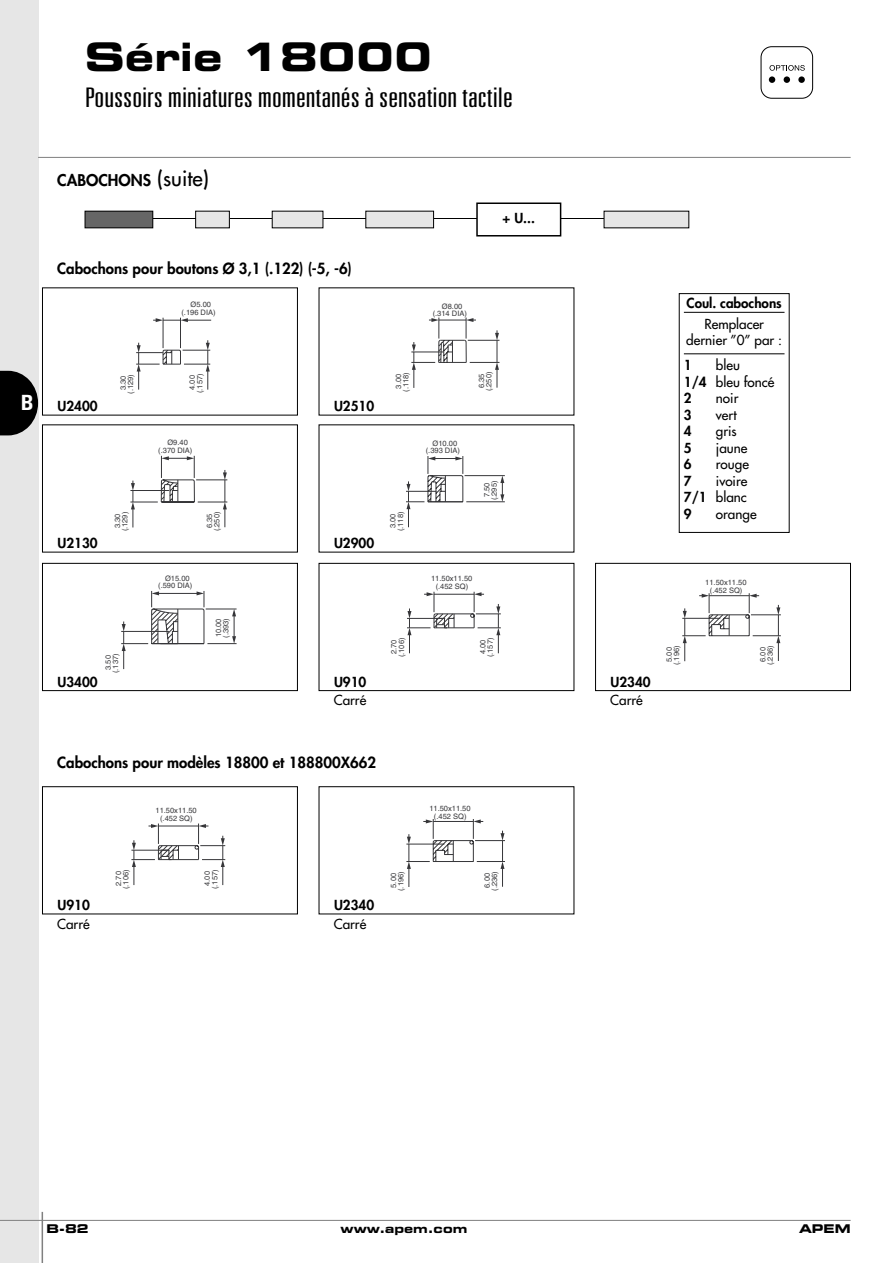
<style>
.page{position:relative;width:893px;height:1263px;background:#fff}
.page>*{position:absolute;margin:0;border:0;box-sizing:border-box;transform-origin:0 0}
.t1{font:700 expanded 39px "Square 721 BT";color:#000}
.t2{font:300 ultra-condensed 27px "Univers";color:#000;scale:1.3 1}
.t3{font:800 15.75px "Futura";color:#000}
.t4{font:800 15px "Futura";color:#000}
.t5{font:13.5px/16.5px "Futura";color:#000;text-align:center}
.t6{font:800 13.5px "Futura";color:#000}
.t7{font:700 expanded 12px "Square 721 BT";color:#000}
.t8{font:7.5px "Helvetica";color:#363639}
.s1{font-weight:400;font-size:21px}
.s2{font-family:"Univers";font-weight:700;font-stretch:condensed;font-size:21px;color:#fff}
.s3{font-weight:800}
</style>
<div class="page">
<div style="left:0;top:0;width:38px;height:1263px;background:#e6e6e6"></div>
<hr style="left:0;top:1220px;width:850px;height:1px;background:#808080">
<hr style="left:42px;top:1212px;width:1px;height:51px;background:#808080">
<hr style="left:38px;top:157px;width:812px;height:1px;background:#808080">
<svg style="left:0;top:371px;width:38px;height:64px;background:#252525"></svg>
<svg style="left:769px;top:65px;width:35px;height:6px"></svg>
<div style="left:783px;top:76px;width:7px;height:7px;background:#000;border-radius:50%"></div>
<div style="left:768px;top:76px;width:7px;height:7px;background:#000;border-radius:50%"></div>
<div style="left:798px;top:76px;width:6px;height:7px;background:#000;border-radius:50%"></div>
<div style="left:760px;top:47px;width:52px;height:51px;border:1px solid #000;border-radius:11px"></div>
<div style="left:42px;top:563px;width:255px;height:128px;border:1px solid #000"></div>
<div style="left:319px;top:563px;width:255px;height:128px;border:1px solid #000"></div>
<div style="left:595px;top:563px;width:255px;height:128px;border:1px solid #000"></div>
<svg style="left:136px;top:340px;width:75px;height:50px"></svg>
<hr style="left:163px;top:318px;width:1px;height:30px;background:#363639">
<hr style="left:180px;top:318px;width:1px;height:30px;background:#363639">
<svg style="left:153px;top:318px;width:58px;height:4px"></svg>
<svg style="left:411px;top:318px;width:89px;height:70px"></svg>
<svg style="left:406px;top:456px;width:99px;height:71px"></svg>
<svg style="left:407px;top:592px;width:94px;height:62px"></svg>
<hr style="left:434px;top:594px;width:40px;height:1px;background:#363639">
<svg style="left:682px;top:593px;width:98px;height:68px"></svg>
<svg style="left:130px;top:455px;width:97px;height:72px"></svg>
<svg style="left:121px;top:591px;width:116px;height:78px"></svg>
<hr style="left:141px;top:218px;width:476px;height:1px;background:#000">
<div style="left:85px;top:211px;width:68px;height:17px;background:#666"></div>
<div style="left:85px;top:211px;width:68px;height:17px;border:1px solid #000"></div>
<div style="left:272px;top:211px;width:51px;height:17px;background:#e6e6e6"></div>
<div style="left:196px;top:211px;width:33px;height:17px;background:#e6e6e6"></div>
<div style="left:366px;top:211px;width:67px;height:17px;background:#e6e6e6"></div>
<div style="left:604px;top:211px;width:84px;height:17px;background:#e6e6e6"></div>
<div style="left:478px;top:204px;width:82px;height:31px;background:#fff"></div>
<div style="left:476px;top:203px;width:85px;height:34px;border:2px solid #000"></div>
<hr style="left:684px;top:312px;width:100px;height:1px;background:#000">
<hr style="left:684px;top:354px;width:100px;height:1px;background:#000">
<div style="left:679px;top:293px;width:110px;height:240px;border:1px solid #000"></div>
<svg style="left:131px;top:824px;width:95px;height:61px"></svg>
<hr style="left:158px;top:826px;width:40px;height:1px;background:#363639">
<svg style="left:406px;top:819px;width:99px;height:68px"></svg>
<h1 class="t1" style="left:85px;top:43px;width:349px">Série 18000</h1>
<h2 class="t2" style="left:85px;top:87px;width:331px">Poussoirs miniatures momentanés à sensation tactile</h2>
<h3 class="t3" style="left:57px;top:173px;width:153px">CABOCHONS <span class="s1">(suite)</span></h3>
<h3 class="t4" style="left:57px;top:262px;width:296px">Cabochons pour boutons Ø 3,1 (.122) (-5, -6)</h3>
<p class="t8" style="left:191px;top:302px;width:22px">Ø5.00</p>
<p class="t8" style="left:181px;top:309px;width:36px">(.196 DIA)</p>
<p class="t8" style="left:442px;top:304px;width:22px">Ø8.00</p>
<p class="t8" style="left:432px;top:311px;width:36px">(.314 DIA)</p>
<h3 class="t6" style="left:502px;top:211px;width:34px">+ U...</h3>
<p class="t8" style="left:128px;top:394px;width:21px;rotate:-90deg">(.129)</p>
<p class="t8" style="left:197px;top:393px;width:21px;rotate:-90deg">(.157)</p>
<p class="t8" style="left:120px;top:390px;width:16px;rotate:-90deg">3.30</p>
<p class="t8" style="left:189px;top:390px;width:16px;rotate:-90deg">4.00</p>
<h3 class="t6" style="left:21px;top:400px;width:78px"><span class="s2">B</span> U2400</h3>
<h3 class="t6" style="left:334px;top:400px;width:42px">U2510</h3>
<p class="t8" style="left:167px;top:440px;width:22px">Ø9.40</p>
<p class="t8" style="left:158px;top:447px;width:36px">(.370 DIA)</p>
<p class="t8" style="left:122px;top:531px;width:21px;rotate:-90deg">(.129)</p>
<p class="t8" style="left:214px;top:531px;width:21px;rotate:-90deg">(.250)</p>
<p class="t8" style="left:115px;top:528px;width:16px;rotate:-90deg">3.30</p>
<p class="t8" style="left:207px;top:528px;width:16px;rotate:-90deg">6.35</p>
<h3 class="t6" style="left:57px;top:537px;width:42px">U2130</h3>
<h3 class="t6" style="left:334px;top:537px;width:42px">U2900</h3>
<p class="t8" style="left:113px;top:673px;width:21px;rotate:-90deg">(.137)</p>
<p class="t8" style="left:105px;top:670px;width:16px;rotate:-90deg">3.50</p>
<p class="t8" style="left:165px;top:575px;width:26px">Ø15.00</p>
<p class="t8" style="left:158px;top:583px;width:36px">(.590 DIA)</p>
<p class="t8" style="left:223px;top:638px;width:21px;rotate:-90deg">(.393)</p>
<p class="t8" style="left:216px;top:637px;width:20px;rotate:-90deg">10.00</p>
<p class="t8" style="left:403px;top:392px;width:21px;rotate:-90deg">(.118)</p>
<p class="t8" style="left:486px;top:391px;width:21px;rotate:-90deg">(.250)</p>
<p class="t8" style="left:395px;top:389px;width:16px;rotate:-90deg">3.00</p>
<p class="t8" style="left:479px;top:388px;width:16px;rotate:-90deg">6.35</p>
<p class="t8" style="left:397px;top:531px;width:21px;rotate:-90deg">(.118)</p>
<p class="t8" style="left:390px;top:528px;width:16px;rotate:-90deg">3.00</p>
<p class="t8" style="left:432px;top:440px;width:26px">Ø10.00</p>
<p class="t8" style="left:426px;top:448px;width:36px">(.393 DIA)</p>
<p class="t8" style="left:491px;top:500px;width:21px;rotate:-90deg">(.295)</p>
<p class="t8" style="left:484px;top:497px;width:16px;rotate:-90deg">7.50</p>
<p class="t8" style="left:431px;top:576px;width:43px">11.50x11.50</p>
<p class="t8" style="left:435px;top:583px;width:34px">(.452 SQ)</p>
<p class="t8" style="left:398px;top:657px;width:21px;rotate:-90deg">(.106)</p>
<p class="t8" style="left:487px;top:657px;width:21px;rotate:-90deg">(.157)</p>
<p class="t8" style="left:391px;top:654px;width:16px;rotate:-90deg">2.70</p>
<p class="t8" style="left:480px;top:654px;width:16px;rotate:-90deg">4.00</p>
<h3 class="t6" style="left:57px;top:675px;width:42px">U3400</h3>
<h3 class="t6" style="left:334px;top:675px;width:34px">U910</h3>
<h3 class="t6" style="left:610px;top:675px;width:42px">U2340</h3>
<h3 class="t5" style="left:334px;top:693px;width:34px">Carré</h3>
<h3 class="t5" style="left:610px;top:693px;width:34px">Carré</h3>
<h3 class="t6" style="left:686px;top:296px;width:97px">Coul. cabochons</h3>
<h3 class="t5" style="left:686px;top:316px;width:97px">Remplacer dernier ”0” par :</h3>
<h3 class="t6" style="left:684px;top:359px;width:9px">1</h3>
<h3 class="t5" style="left:684px;top:358px;width:92px;text-align:left;text-indent:32px">bleu<br><span class="s3">1/4</span> bleu foncé<br><span class="s3">2</span></h3>
<h3 class="t5" style="left:716px;top:391px;width:24px">noir</h3>
<h3 class="t6" style="left:684px;top:408px;width:9px">3</h3>
<h3 class="t5" style="left:716px;top:407px;width:22px">vert</h3>
<h3 class="t6" style="left:684px;top:425px;width:9px">4</h3>
<h3 class="t5" style="left:716px;top:424px;width:22px">gris</h3>
<h3 class="t6" style="left:684px;top:441px;width:9px">5</h3>
<h3 class="t5" style="left:716px;top:440px;width:33px">jaune</h3>
<h3 class="t6" style="left:684px;top:458px;width:9px">6</h3>
<h3 class="t5" style="left:716px;top:457px;width:35px">rouge</h3>
<h3 class="t6" style="left:684px;top:474px;width:9px">7</h3>
<h3 class="t5" style="left:684px;top:473px;width:65px;text-align:justify;text-indent:32px">ivoire <span class="s3">7/1</span> blanc <span class="s3">9</span></h3>
<h3 class="t5" style="left:716px;top:506px;width:42px">orange</h3>
<p class="t8" style="left:705px;top:580px;width:43px">11.50x11.50</p>
<p class="t8" style="left:709px;top:587px;width:34px">(.452 SQ)</p>
<p class="t8" style="left:674px;top:665px;width:21px;rotate:-90deg">(.196)</p>
<p class="t8" style="left:767px;top:665px;width:21px;rotate:-90deg">(.236)</p>
<p class="t8" style="left:666px;top:662px;width:16px;rotate:-90deg">5.00</p>
<p class="t8" style="left:760px;top:662px;width:16px;rotate:-90deg">6.00</p>
<h3 class="t4" style="left:57px;top:755px;width:320px">Cabochons pour modèles 18800 et 188800X662</h3>
<p class="t8" style="left:155px;top:808px;width:43px">11.50x11.50</p>
<p class="t8" style="left:160px;top:815px;width:34px">(.452 SQ)</p>
<p class="t8" style="left:429px;top:806px;width:43px">11.50x11.50</p>
<p class="t8" style="left:434px;top:813px;width:34px">(.452 SQ)</p>
<p class="t8" style="left:123px;top:889px;width:21px;rotate:-90deg">(.106)</p>
<p class="t8" style="left:212px;top:889px;width:21px;rotate:-90deg">(.157)</p>
<p class="t8" style="left:116px;top:886px;width:16px;rotate:-90deg">2.70</p>
<p class="t8" style="left:204px;top:886px;width:16px;rotate:-90deg">4.00</p>
<h3 class="t6" style="left:57px;top:899px;width:34px">U910</h3>
<h3 class="t6" style="left:334px;top:899px;width:42px">U2340</h3>
<h3 class="t5" style="left:57px;top:916px;width:34px">Carré</h3>
<h3 class="t5" style="left:334px;top:916px;width:34px">Carré</h3>
<p class="t8" style="left:398px;top:891px;width:21px;rotate:-90deg">(.196)</p>
<p class="t8" style="left:491px;top:891px;width:21px;rotate:-90deg">(.236)</p>
<p class="t8" style="left:390px;top:888px;width:16px;rotate:-90deg">5.00</p>
<p class="t8" style="left:484px;top:888px;width:16px;rotate:-90deg">6.00</p>
<h3 class="t7" style="left:47px;top:1225px;width:43px">B-82</h3>
<h3 class="t7" style="left:340px;top:1225px;width:128px">www.apem.com</h3>
<h3 class="t7" style="left:799px;top:1225px;width:53px">APEM</h3>
</div>
